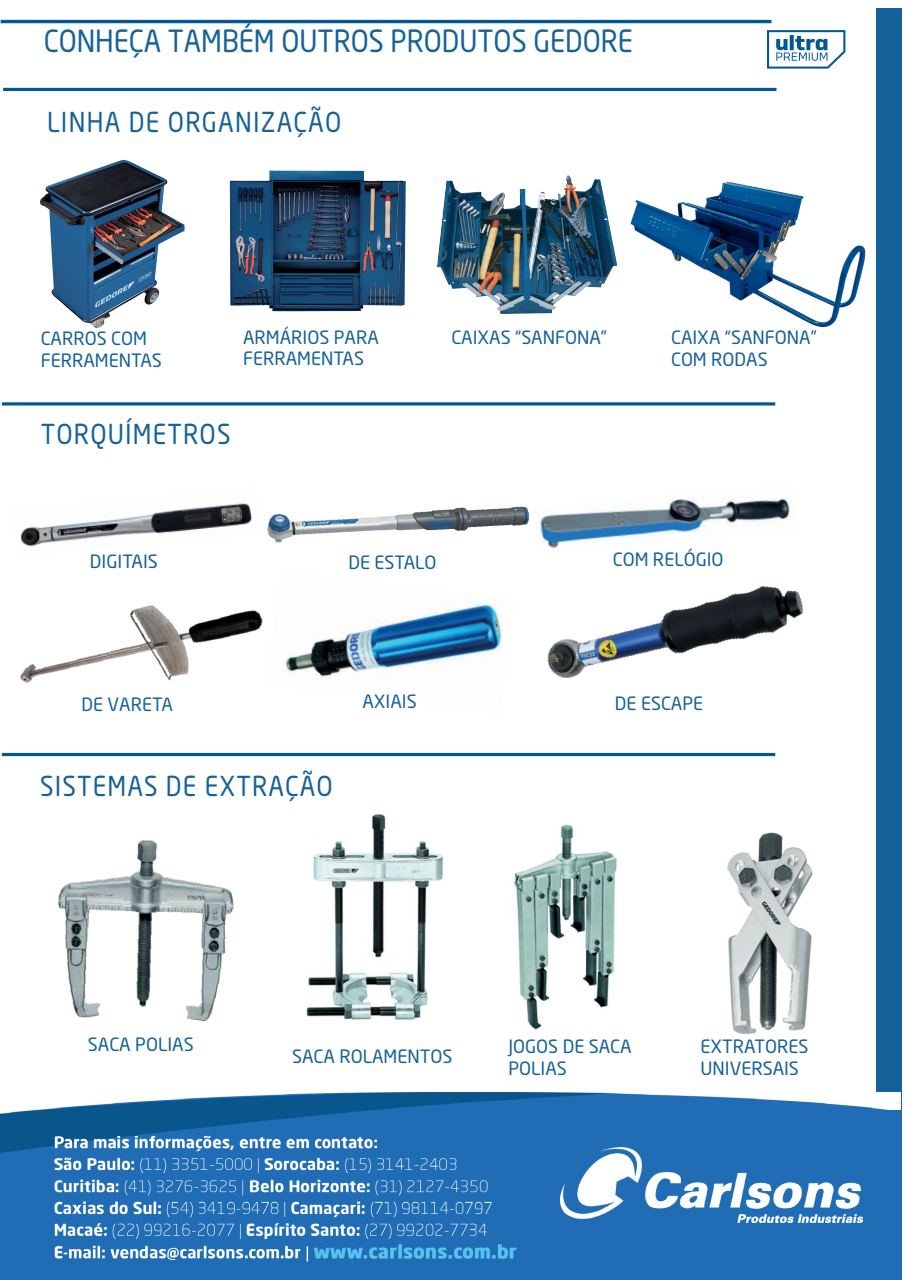
<style>
.page{position:relative;width:910px;height:1280px;background:#fff}
.page>*{position:absolute;margin:0;border:0;box-sizing:border-box;transform-origin:0 0}
.t1{font:30.15px "Neo Sans Std";color:#156199;scale:.91 1}
.t2{font:27.15px "Neo Sans Std";letter-spacing:.045em;color:#156199;scale:.91 1}
.t3{font:18.15px/21.8px "Neo Sans Std";color:#156199}
</style>
<div class="page">
<div style="left:876px;top:9px;width:25px;height:1114px;background:#156199"></div>
<img style="left:0;top:1093px;width:900px;height:187px">
<div style="left:574px;top:1111px;width:327px;height:169px;background:#206db6"></div>
<img style="left:560px;top:1147px;width:302px;height:76px">
<img style="left:40px;top:160px;width:145px;height:168px">
<img style="left:437px;top:175px;width:177px;height:139px">
<img style="left:614px;top:181px;width:252px;height:146px">
<img style="left:230px;top:171px;width:176px;height:140px">
<img style="left:267px;top:506px;width:262px;height:37px">
<img style="left:58px;top:839px;width:176px;height:183px">
<img style="left:20px;top:503px;width:232px;height:44px">
<img style="left:540px;top:498px;width:251px;height:51px">
<img style="left:20px;top:605px;width:243px;height:78px">
<img style="left:286px;top:603px;width:217px;height:74px">
<img style="left:547px;top:586px;width:256px;height:93px">
<img style="left:514px;top:824px;width:103px;height:206px">
<img style="left:727px;top:832px;width:86px;height:203px">
<hr style="left:1px;top:20px;width:770px;height:3px;background:#005894">
<hr style="left:3px;top:88px;width:773px;height:3px;background:#005894">
<hr style="left:2px;top:402px;width:773px;height:3px;background:#005894">
<hr style="left:2px;top:753px;width:773px;height:3px;background:#005894">
<svg style="left:767px;top:30px;width:78px;height:39px"></svg>
<img style="left:306px;top:814px;width:137px;height:206px">
<h1 class="t1" style="left:44px;top:23px;width:649px">CONHEÇA TAMBÉM OUTROS PRODUTOS GEDORE</h1>
<h2 class="t2" style="left:47px;top:105px;width:325px">LINHA DE ORGANIZAÇÃO</h2>
<p class="t3" style="left:41px;top:327px;width:123px">CARROS COM<br>FERRAMENTAS</p>
<p class="t3" style="left:243px;top:326px;width:137px">ARMÁRIOS PARA<br>FERRAMENTAS</p>
<h2 class="t2" style="left:41px;top:417px;width:210px">TORQUÍMETROS</h2>
<p class="t3" style="left:451px;top:326px;width:157px">CAIXAS “SANFONA”</p>
<p class="t3" style="left:671px;top:326px;width:147px">CAIXA “SANFONA”<br>COM RODAS</p>
<p class="t3" style="left:90px;top:550px;width:69px">DIGITAIS</p>
<p class="t3" style="left:348px;top:551px;width:90px">DE ESTALO</p>
<p class="t3" style="left:613px;top:548px;width:112px">COM RELÓGIO</p>
<p class="t3" style="left:82px;top:693px;width:93px">DE VARETA</p>
<p class="t3" style="left:362px;top:690px;width:56px">AXIAIS</p>
<p class="t3" style="left:615px;top:692px;width:90px">DE ESCAPE</p>
<h2 class="t2" style="left:40px;top:769px;width:323px">SISTEMAS DE EXTRAÇÃO</h2>
<p class="t3" style="left:88px;top:1033px;width:107px">SACA POLIAS</p>
<p class="t3" style="left:508px;top:1035px;width:125px">JOGOS DE SACA<br>POLIAS</p>
<p class="t3" style="left:700px;top:1035px;width:109px">EXTRATORES<br>UNIVERSAIS</p>
<p class="t3" style="left:292px;top:1045px;width:162px">SACA ROLAMENTOS</p>
</div>
